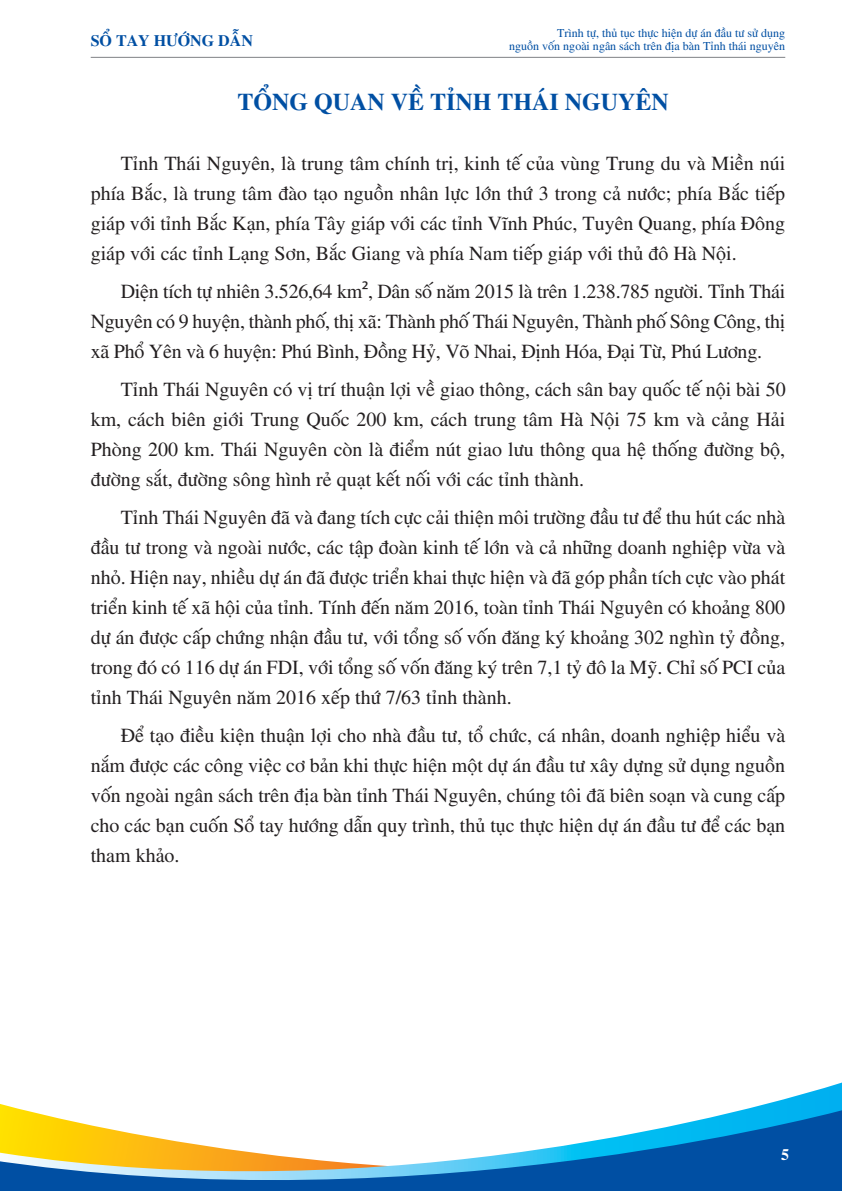
<style>
.page{position:relative;width:842px;height:1191px;background:#fff}
.page>*{position:absolute;margin:0;border:0;box-sizing:border-box;transform-origin:0 0}
.t1{font:700 24px "UTM Times";color:#004fa3}
.t2{font:20px/30px "UTM Times";color:#231f20;text-align:justify}
.t3{font:700 16px "UTM Times";color:#004fa3}
.t4{font:700 16px "UTM Times";color:#fff}
.t5{font:12px/12.8px "UTM Times";color:#004fa3;text-align:right}
.s1{font-family:"Myriad Pro"}
</style>
<div class="page">
<hr style="left:91px;top:57px;width:694px;height:1px;background:#808285">
<svg style="left:0;top:1082px;width:842px;height:23px"></svg>
<svg style="left:0;top:1105px;width:842px;height:86px"></svg>
<p class="t3" style="left:91px;top:28px;width:164px">SỔ TAY HƯỚNG DẪN</p>
<p class="t5" style="left:509px;top:26px;width:277px">Trình tự, thủ tục thực hiện dự án đầu tư sử dụng<br>nguồn vốn ngoài ngân sách trên địa bàn Tỉnh thái nguyên</p>
<p class="t1" style="left:237px;top:84px;width:433px">TỔNG QUAN VỀ TỈNH THÁI NGUYÊN</p>
<p class="t2" style="left:91px;top:146px;width:696px;text-indent:30px">Tỉnh Thái Nguyên, là trung tâm chính trị, kinh tế của vùng Trung du và Miền núi phía Bắc, là trung tâm đào tạo nguồn nhân lực lớn thứ 3 trong cả nước; phía Bắc tiếp giáp với tỉnh Bắc Kạn, phía Tây giáp với các tỉnh Vĩnh Phúc, Tuyên Quang, phía Đông giáp với các tỉnh Lạng Sơn, Bắc Giang và phía Nam tiếp giáp với thủ đô Hà Nội.</p>
<p class="t2" style="left:91px;top:274px;width:696px;text-indent:30px">Diện tích tự nhiên 3.526,64 km<span class="s1">²</span>, Dân số năm 2015 là trên 1.238.785 người. Tỉnh Thái Nguyên có 9 huyện, thành phố, thị xã: Thành phố Thái Nguyên, Thành phố Sông Công, thị xã Phổ Yên và 6 huyện: Phú Bình, Đồng Hỷ, Võ Nhai, Định Hóa, Đại Từ, Phú Lương.</p>
<p class="t2" style="left:91px;top:372px;width:696px;text-indent:30px">Tỉnh Thái Nguyên có vị trí thuận lợi về giao thông, cách sân bay quốc tế nội bài 50 km, cách biên giới Trung Quốc 200 km, cách trung tâm Hà Nội 75 km và cảng Hải Phòng 200 km. Thái Nguyên còn là điểm nút giao lưu thông qua hệ thống đường bộ, đường sắt, đường sông hình rẻ quạt kết nối với các tỉnh thành.</p>
<p class="t2" style="left:91px;top:500px;width:696px;text-indent:30px">Tỉnh Thái Nguyên đã và đang tích cực cải thiện môi trường đầu tư để thu hút các nhà đầu tư trong và ngoài nước, các tập đoàn kinh tế lớn và cả những doanh nghiệp vừa và nhỏ. Hiện nay, nhiều dự án đã được triển khai thực hiện và đã góp phần tích cực vào phát triển kinh tế xã hội của tỉnh. Tính đến năm 2016, toàn tỉnh Thái Nguyên có khoảng 800 dự án được cấp chứng nhận đầu tư, với tổng số vốn đăng ký khoảng 302 nghìn tỷ đồng, trong đó có 116 dự án FDI, với tổng số vốn đăng ký trên 7,1 tỷ đô la Mỹ. Chỉ số PCI của tỉnh Thái Nguyên năm 2016 xếp thứ 7/63 tỉnh thành.</p>
<p class="t2" style="left:91px;top:718px;width:696px;text-indent:30px">Để tạo điều kiện thuận lợi cho nhà đầu tư, tổ chức, cá nhân, doanh nghiệp hiểu và nắm được các công việc cơ bản khi thực hiện một dự án đầu tư xây dựng sử dụng nguồn vốn ngoài ngân sách trên địa bàn tỉnh Thái Nguyên, chúng tôi đã biên soạn và cung cấp cho các bạn cuốn Sổ tay hướng dẫn quy trình, thủ tục thực hiện dự án đầu tư để các bạn tham khảo.</p>
<p class="t4" style="left:781px;top:1143px;width:9px">5</p>
</div>
